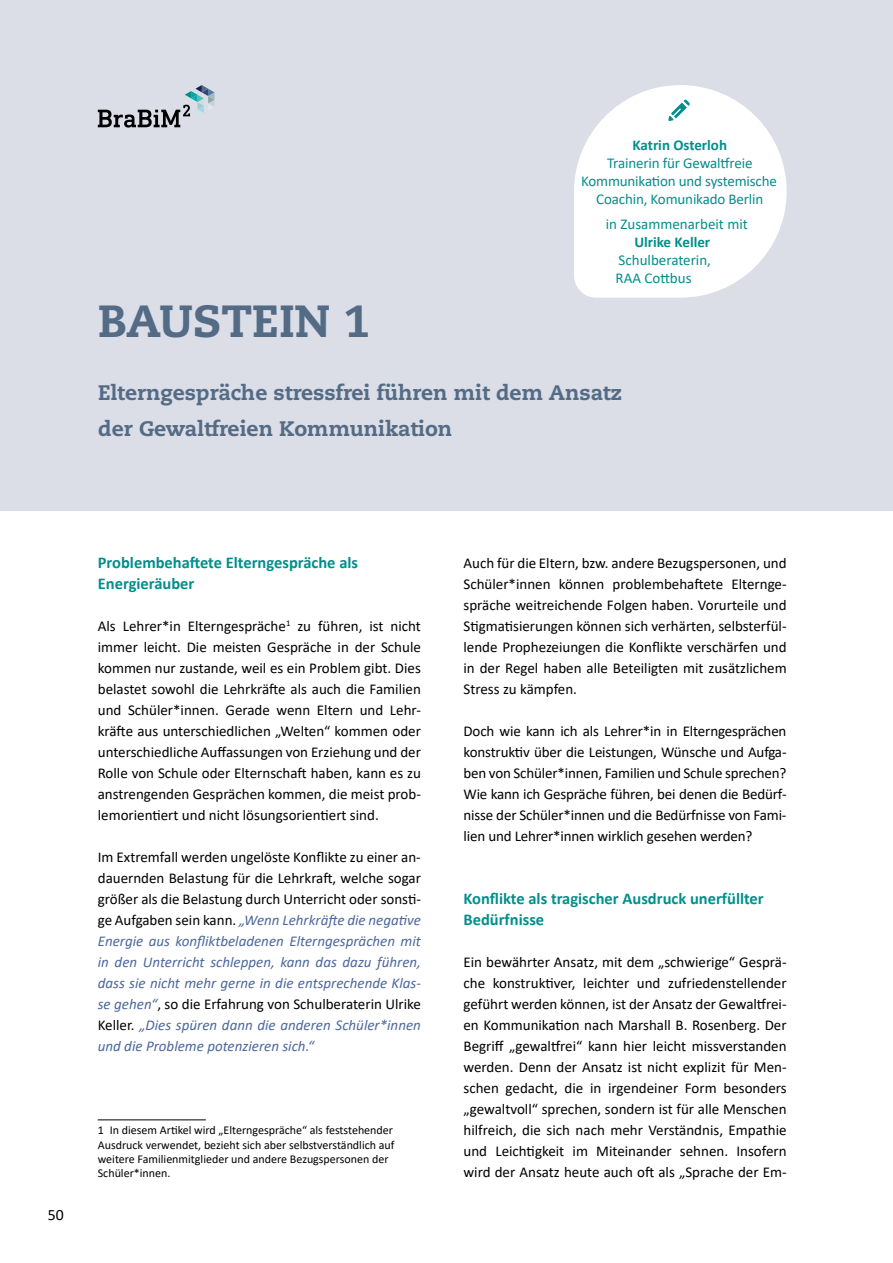
<style>
.page{position:relative;width:893px;height:1263px;background:#fff}
.page>*{position:absolute;margin:0;border:0;box-sizing:border-box;transform-origin:0 0}
.t1{font:800 45px "Caecilia LT Std";color:#546b86}
.t2{font:800 21px/36px "Caecilia LT Std";color:#546b86}
.t3{font:700 16.5px/21px "Calibri";color:#008f8b}
.t4{font:15.75px "Calibri";color:#000}
.t5{font:15px/21px "Calibri";color:#000;text-align:justify}
.t6{font:italic 15px/21px "Calibri";color:#4c689d;text-align:justify}
.t7{font:15px/18px "Calibri";letter-spacing:-.01em;color:#008f8b;text-align:center}
.t8{font:700 15px "Calibri";color:#008f8b}
.t9{font:12px/14.4px "Calibri";color:#000}
.s1{font-style:normal;color:#000}
</style>
<div class="page">
<div style="left:0;top:0;width:893px;height:510px;background:#dbdde7"></div>
<svg style="left:98px;top:85px;width:117px;height:43px"></svg>
<hr style="left:98px;top:1119px;width:108px;height:1px;background:#000">
<svg style="left:574px;top:85px;width:213px;height:213px;fill:#fff"></svg>
<svg style="left:668px;top:100px;width:22px;height:21px"></svg>
<h1 class="t1" style="left:98px;top:293px;width:58px">Baustein</h1>
<h1 class="t1" style="left:344px;top:293px;width:28px">1</h1>
<p class="t8" style="left:632px;top:134px;width:96px">Katrin Osterloh</p>
<p class="t7" style="left:581px;top:153px;width:197px">Trainerin für Gewaltfreie<br>Kommunikation und systemische<br>Coachin, Komunikado Berlin</p>
<p class="t7" style="left:606px;top:215px;width:144px">in Zusammenarbeit mit</p>
<p class="t8" style="left:634px;top:231px;width:77px">Ulrike Keller</p>
<p class="t7" style="left:616px;top:251px;width:97px;text-align:left">Schulberaterin,<br>RAA Cottbus</p>
<h2 class="t2" style="left:98px;top:375px;width:526px">Elterngespräche stressfrei führen mit dem Ansatz der Gewaltfreien Kommunikation</h2>
<p class="t4" style="left:48px;top:1204px;width:17px">50</p>
<p class="t3" style="left:98px;top:552px;width:262px">Problembehaftete Elterngespräche als<br>Energieräuber</p>
<p class="t5" style="left:98px;top:615px;width:325px">Als Lehrer*in Elterngespräche<sup>1</sup> zu führen, ist nicht immer leicht. Die meisten Gespräche in der Schule kommen nur zustande, weil es ein Problem gibt. Dies belastet sowohl die Lehrkräfte als auch die Familien und Schüler*innen. Gerade wenn Eltern und Lehr&shy;kräfte aus unterschiedlichen „Welten“ kommen oder unterschiedliche Auffassungen von Erziehung und der Rolle von Schule oder Elternschaft haben, kann es zu anstrengenden Gesprächen kommen, die meist prob&shy;lemorientiert und nicht lösungsorientiert sind.</p>
<p class="t6" style="left:98px;top:846px;width:325px"><span class="s1">Im Extremfall werden ungelöste Konflikte zu einer an&shy;dauernden Belastung für die Lehrkraft, welche sogar größer als die Belastung durch Unterricht oder sonsti&shy;ge Aufgaben sein kann.</span> „Wenn Lehrkräfte die negative Energie aus konfliktbeladenen Elterngesprächen mit in den Unterricht schleppen, kann das dazu führen, dass sie nicht mehr gerne in die entsprechende Klas&shy;se gehen“<span class="s1">, so die Erfahrung von Schulberaterin Ulrike Keller.</span> „Dies spüren dann die anderen Schüler*innen und die Probleme potenzieren sich.“</p>
<p class="t9" style="left:98px;top:1123px;width:298px">1 In diesem Artikel wird „Elterngespräche“ als feststehender Ausdruck verwendet, bezieht sich aber selbstverständlich auf weitere Familienmitglieder und andere Bezugspersonen der Schüler*innen.</p>
<p class="t5" style="left:463px;top:552px;width:325px">Auch für die Eltern, bzw. andere Bezugspersonen, und Schüler*innen können problembehaftete Elternge&shy;spräche weitreichende Folgen haben. Vorurteile und Stigmatisierungen können sich verhärten, selbsterfül&shy;lende Prophezeiungen die Konflikte verschärfen und in der Regel haben alle Beteiligten mit zusätzlichem Stress zu kämpfen.</p>
<p class="t5" style="left:463px;top:720px;width:325px">Doch wie kann ich als Lehrer*in in Elterngesprächen konstruktiv über die Leistungen, Wünsche und Aufga&shy;ben von Schüler*innen, Familien und Schule sprechen?<br>Wie kann ich Gespräche führen, bei denen die Bedürf&shy;nisse der Schüler*innen und die Bedürfnisse von Fami&shy;lien und Lehrer*innen wirklich gesehen werden?</p>
<p class="t3" style="left:463px;top:888px;width:302px">Konflikte als tragischer Ausdruck unerfüllter<br>Bedürfnisse</p>
<p class="t5" style="left:463px;top:951px;width:325px">Ein bewährter Ansatz, mit dem „schwierige“ Gesprä&shy;che konstruktiver, leichter und zufriedenstellender geführt werden können, ist der Ansatz der Gewaltfrei&shy;en Kommunikation nach Marshall B. Rosenberg. Der Begriff „gewaltfrei“ kann hier leicht missverstanden werden. Denn der Ansatz ist nicht explizit für Men&shy;schen gedacht, die in irgendeiner Form besonders „gewaltvoll“ sprechen, sondern ist für alle Menschen hilfreich, die sich nach mehr Verständnis, Empathie und Leichtigkeit im Miteinander sehnen. Insofern wird der Ansatz heute auch oft als „Sprache der Em-</p>
</div>
